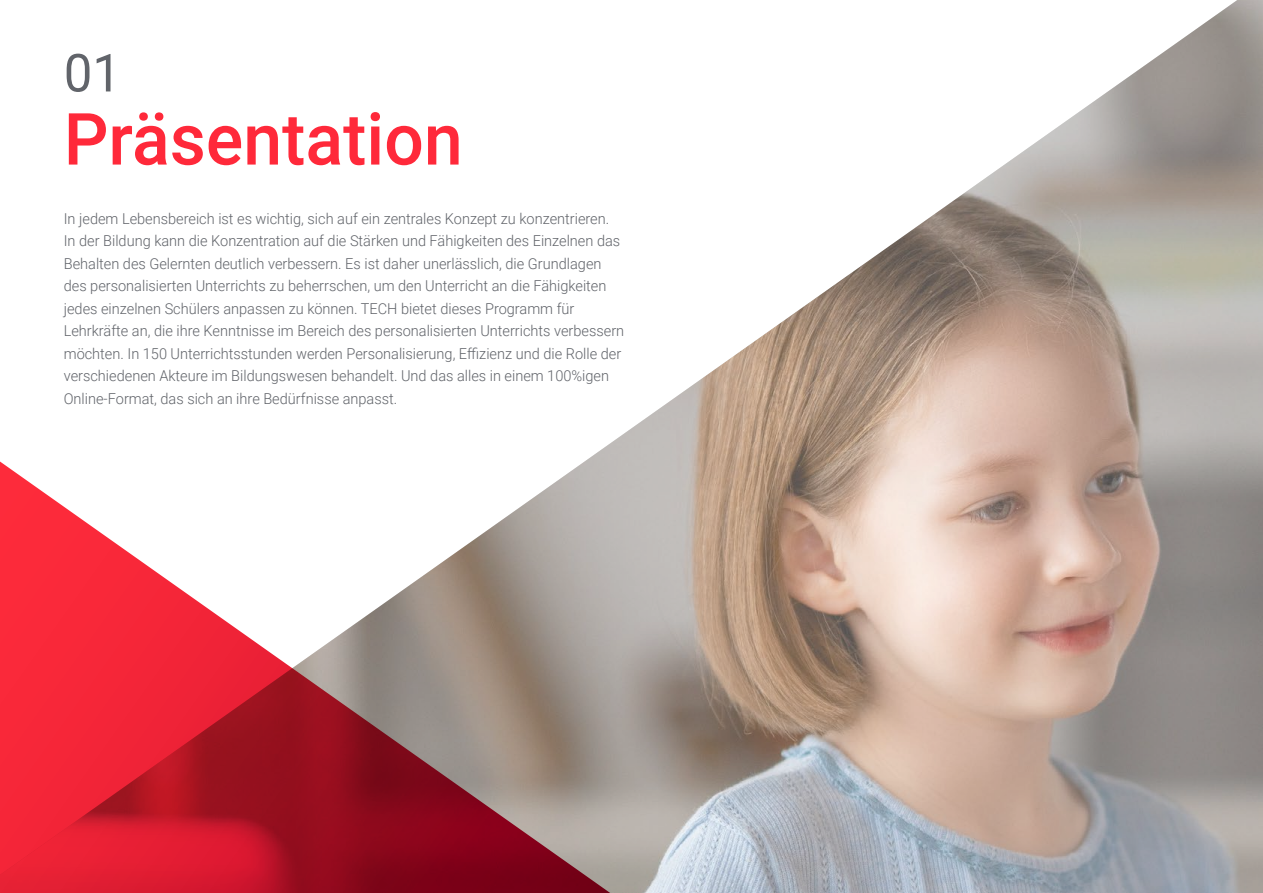
<style>
.page{position:relative;width:1263px;height:893px;background:#fff}
.page>*{position:absolute;margin:0;border:0;box-sizing:border-box;transform-origin:0 0}
.t1{font:500 72px "Roboto";color:#ff293a}
.t2{font:52.5px "Roboto";color:#61646a}
.t3{font:300 15px/22.5px "Roboto";color:#61646a}
</style>
<div class="page">
<img style="left:607px;top:0;width:656px;height:893px">
<svg style="left:0;top:446px;width:640px;height:447px"></svg>
<h2 class="t2" style="left:64px;top:36px;width:59px">01</h2>
<h1 class="t1" style="left:64px;top:89px;width:400px">Präsentation</h1>
<p class="t3" style="left:64px;top:207px;width:562px">In jedem Lebensbereich ist es wichtig, sich auf ein zentrales Konzept zu konzentrieren.<br>In der Bildung kann die Konzentration auf die Stärken und Fähigkeiten des Einzelnen das Behalten des Gelernten deutlich verbessern. Es ist daher unerlässlich, die Grundlagen des personalisierten Unterrichts zu beherrschen, um den Unterricht an die Fähigkeiten jedes einzelnen Schülers anpassen zu können. TECH bietet dieses Programm für Lehrkräfte an, die ihre Kenntnisse im Bereich des personalisierten Unterrichts verbessern möchten. In 150 Unterrichtsstunden werden Personalisierung, Effizienz und die Rolle der verschiedenen Akteure im Bildungswesen behandelt. Und das alles in einem 100%igen Online-Format, das sich an ihre Bedürfnisse anpasst.</p>
</div>
